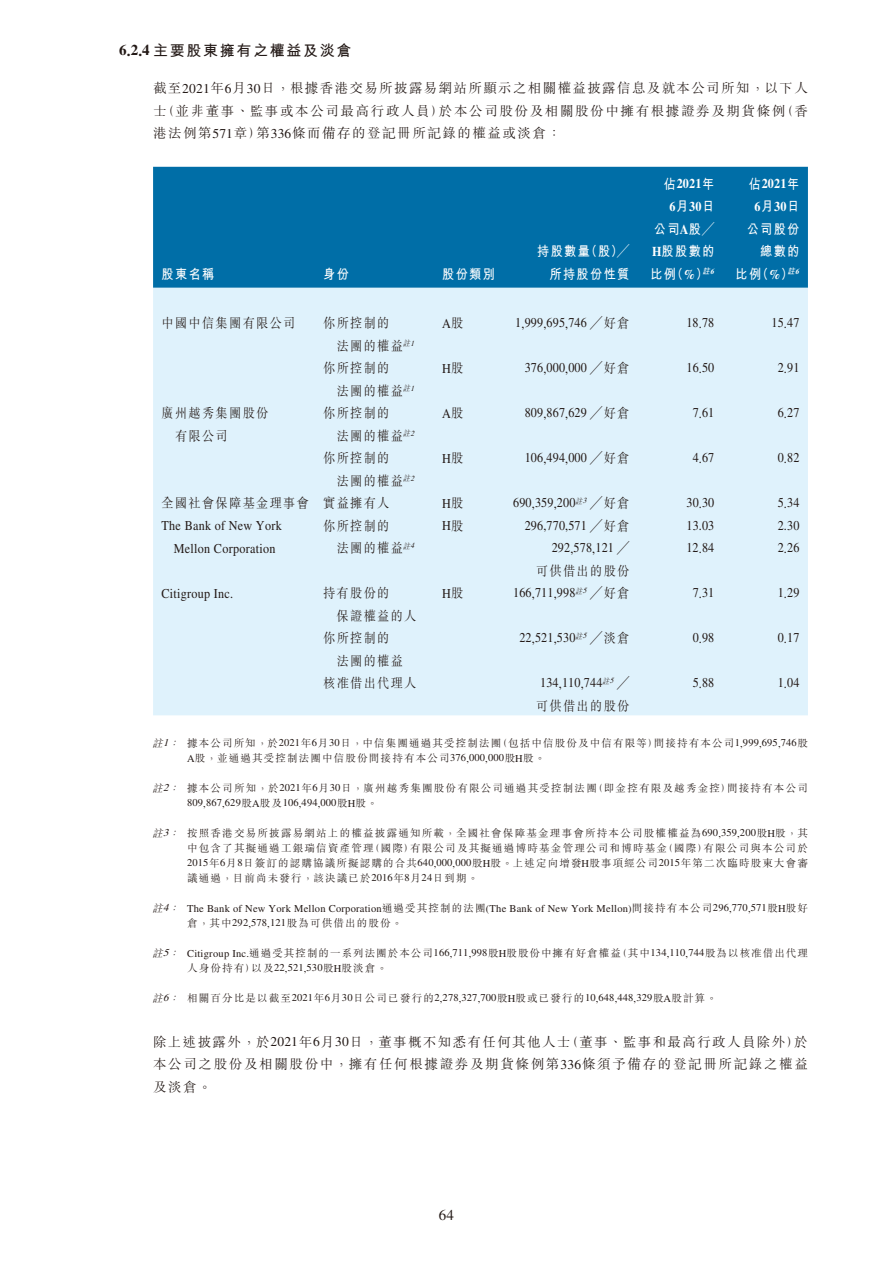
<style>
.page{position:relative;width:893px;height:1263px;background:#fff}
.page>*{position:absolute;margin:0;border:0;box-sizing:border-box;transform-origin:0 0}
.t1{font:700 15px "M Hei HK";letter-spacing:.11em;color:#231916}
.t2{font:15px "Times";color:#231916}
.t3{font:13.5px/22.5px "Times";letter-spacing:.015em;color:#231916;text-align:center;scale:.9 1}
.t4{font:300 13.5px/22.5px "M Sung HK";letter-spacing:.115em;color:#231916;text-align:justify}
.t5{font:300 13.5px/22.5px "M Sung HK";letter-spacing:.115em;color:#231916;scale:.9 1}
.t6{font:700 13.5px/22.5px "M Hei HK";letter-spacing:.115em;color:#fff;text-align:right;scale:.9 1}
.t7{font:700 13.5px/22.5px "Times";letter-spacing:.015em;color:#fff;text-align:center;scale:.9 1}
.t8{font:300 10.5px/15px "M Sung HK";letter-spacing:.11em;color:#231916}
.t9{font:10.5px "Times";letter-spacing:.02em;color:#231916}
.s1{font-family:"Times"}
.s2{font-family:"Times";font-weight:400}
.s3{font-family:"M Hei HK"}
.s4{font-family:"M Sung HK";font-weight:300}
.s5{font-style:italic}
.s6{font-family:"Times";font-weight:400;font-style:italic}
.s7{font-family:"M Sung HK";font-weight:300;font-style:italic}
</style>
<div class="page">
<div style="left:153px;top:167px;width:655px;height:121px;background:#006ea7"></div>
<div style="left:153px;top:288px;width:655px;height:427px;background:#dff2fc"></div>
<h1 class="t1" style="left:119px;top:40px;width:234px"><span class="s1">6.2.4</span>主要股東擁有之權益及淡倉</h1>
<p class="t4" style="left:153px;top:76px;width:656px">截至<span class="s2">2021</span>年<span class="s2">6</span>月<span class="s2">30</span>日，根據香港交易所披露易網站所顯示之相關權益披露信息及就本公司所知，以下人士（並非董事、監事或本公司最高行政人員）於本公司股份及相關股份中擁有根據證券及期貨條例（香港法例第<span class="s2">571</span>章）第<span class="s2">336</span>條而備存的登記冊所記錄的權益或淡倉：</p>
<p class="t6" style="left:162px;top:262px;width:60px">股東名稱</p>
<p class="t6" style="left:323px;top:262px;width:30px">身份</p>
<p class="t6" style="left:442px;top:262px;width:60px">股份類別</p>
<p class="t6" style="left:537px;top:239px;width:104px">持股數量（股）╱所持股份性質</p>
<p class="t7" style="left:664px;top:172px;width:58px"><span class="s3">佔</span>2021<span class="s3">年<br></span>6<span class="s3">月</span>30<span class="s3">日</span></p>
<p class="t6" style="left:650px;top:217px;width:74px;text-align:left">公司<span class="s1">A</span>股╱<br><span class="s1">H</span>股股數的比例（<span class="s1">%</span>）<sup>註</sup><sup>6</sup></p>
<p class="t7" style="left:749px;top:172px;width:58px"><span class="s3">佔</span>2021<span class="s3">年<br></span>6<span class="s3">月</span>30<span class="s3">日</span></p>
<p class="t6" style="left:735px;top:217px;width:74px">公司股份總數的<br>比例（<span class="s1">%</span>）<sup>註</sup><sup>6</sup></p>
<p class="t5" style="left:162px;top:311px;width:150px">中國中信集團有限公司</p>
<p class="t5" style="left:323px;top:311px;width:105px">你所控制的<br>　法團的權益<sup>註</sup><sup>1</sup></p>
<p class="t3" style="left:442px;top:312px;width:25px">A<span class="s4">股</span></p>
<p class="t3" style="left:515px;top:312px;width:128px">1,999,695,746 <span class="s4">╱好倉</span></p>
<p class="t3" style="left:686px;top:312px;width:33px">18.78</p>
<p class="t3" style="left:771px;top:312px;width:33px">15.47</p>
<p class="t5" style="left:323px;top:356px;width:105px">你所控制的<br>　法團的權益<sup>註</sup><sup>1</sup></p>
<p class="t3" style="left:442px;top:357px;width:25px">H<span class="s4">股</span></p>
<p class="t3" style="left:525px;top:357px;width:118px">376,000,000 <span class="s4">╱好倉</span></p>
<p class="t3" style="left:686px;top:357px;width:33px">16.50</p>
<p class="t3" style="left:778px;top:357px;width:26px">2.91</p>
<p class="t5" style="left:162px;top:401px;width:120px">廣州越秀集團股份　有限公司</p>
<p class="t5" style="left:323px;top:401px;width:105px">你所控制的<br>　法團的權益<sup>註</sup><sup>2</sup></p>
<p class="t3" style="left:442px;top:402px;width:25px">A<span class="s4">股</span></p>
<p class="t3" style="left:525px;top:402px;width:118px">809,867,629 <span class="s4">╱好倉</span></p>
<p class="t3" style="left:693px;top:402px;width:26px">7.61</p>
<p class="t3" style="left:778px;top:402px;width:26px">6.27</p>
<p class="t5" style="left:323px;top:446px;width:105px">你所控制的<br>　法團的權益<sup>註</sup><sup>2</sup></p>
<p class="t3" style="left:442px;top:447px;width:25px">H<span class="s4">股</span></p>
<p class="t3" style="left:525px;top:447px;width:118px">106,494,000 <span class="s4">╱好倉</span></p>
<p class="t3" style="left:693px;top:447px;width:26px">4.67</p>
<p class="t3" style="left:778px;top:447px;width:26px">0.82</p>
<p class="t5" style="left:162px;top:491px;width:255px">全國社會保障基金理事會 實益擁有人</p>
<p class="t3" style="left:442px;top:492px;width:25px">H<span class="s4">股</span></p>
<p class="t3" style="left:513px;top:492px;width:131px">690,359,200<sup>註</sup><sup>3</sup> <span class="s4">╱好倉</span></p>
<p class="t3" style="left:686px;top:492px;width:33px">30.30</p>
<p class="t3" style="left:778px;top:492px;width:26px">5.34</p>
<p class="t3" style="left:162px;top:514px;width:135px">The Bank of New York<br>Mellon Corporation</p>
<p class="t5" style="left:323px;top:514px;width:105px">你所控制的<br>　法團的權益<sup>註</sup><sup>4</sup></p>
<p class="t3" style="left:442px;top:514px;width:25px">H<span class="s4">股</span></p>
<p class="t3" style="left:525px;top:514px;width:118px">296,770,571 <span class="s4">╱好倉</span></p>
<p class="t3" style="left:686px;top:514px;width:33px">13.03</p>
<p class="t3" style="left:778px;top:514px;width:26px">2.30</p>
<p class="t3" style="left:552px;top:537px;width:88px">292,578,121 <span class="s4">╱</span></p>
<p class="t5" style="left:536px;top:559px;width:105px">可供借出的股份</p>
<p class="t3" style="left:686px;top:537px;width:33px">12.84</p>
<p class="t3" style="left:778px;top:537px;width:26px">2.26</p>
<p class="t3" style="left:162px;top:582px;width:81px">Citigroup Inc.</p>
<p class="t5" style="left:323px;top:581px;width:105px">持有股份的<br>　保證權益的人</p>
<p class="t3" style="left:442px;top:582px;width:25px">H<span class="s4">股</span></p>
<p class="t3" style="left:513px;top:582px;width:131px">166,711,998<sup>註</sup><sup>5</sup> <span class="s4">╱好倉</span></p>
<p class="t3" style="left:693px;top:582px;width:26px">7.31</p>
<p class="t3" style="left:778px;top:582px;width:26px">1.29</p>
<p class="t5" style="left:323px;top:626px;width:90px">你所控制的　法團的權益</p>
<p class="t3" style="left:519px;top:627px;width:124px">22,521,530<sup>註</sup><sup>5</sup> <span class="s4">╱淡倉</span></p>
<p class="t3" style="left:693px;top:627px;width:26px">0.98</p>
<p class="t3" style="left:778px;top:627px;width:26px">0.17</p>
<p class="t5" style="left:323px;top:671px;width:105px">核准借出代理人</p>
<p class="t3" style="left:540px;top:672px;width:101px">134,110,744<sup>註</sup><sup>5</sup> <span class="s4">╱</span></p>
<p class="t5" style="left:536px;top:694px;width:105px">可供借出的股份</p>
<p class="t3" style="left:693px;top:672px;width:26px">5.88</p>
<p class="t3" style="left:778px;top:672px;width:26px">1.04</p>
<p class="t8" style="left:187px;top:735px;width:622px;text-indent:-35px"><span class="s5">註</span><span class="s6">1</span><span class="s5">：</span>據本公司所知，於<span class="s2">2021</span>年<span class="s2">6</span>月<span class="s2">30</span>日，中信集團通過其受控制法團（包括中信股份及中信有限等）間接持有本公司<span class="s2">1,999,695,746</span>股<br><span class="s2">A</span>股，並通過其受控制法團中信股份間接持有本公司<span class="s2">376,000,000</span>股<span class="s2">H</span>股。</p>
<p class="t8" style="left:152px;top:780px;width:657px"><span class="s5">註</span><span class="s6">2</span><span class="s5">：</span>據本公司所知，於<span class="s2">2021</span>年<span class="s2">6</span>月<span class="s2">30</span>日，廣州越秀集團股份有限公司通過其受控制法團（即金控有限及越秀金控）間接持有本公司</p>
<p class="t9" style="left:187px;top:797px;width:192px">809,867,629<span class="s4">股</span>A<span class="s4">股及</span>106,494,000<span class="s4">股</span>H<span class="s4">股。</span></p>
<p class="t8" style="left:187px;top:825px;width:622px;text-align:justify;text-indent:-35px"><span class="s5">註</span><span class="s6">3</span><span class="s5">：</span>按照香港交易所披露易網站上的權益披露通知所載，全國社會保障基金理事會所持本公司股權權益為<span class="s2">690,359,200</span>股<span class="s2">H</span>股，其中包含了其擬通過工銀瑞信資產管理（國際）有限公司及其擬通過博時基金管理公司和博時基金（國際）有限公司與本公司於<span class="s2">2015</span>年<span class="s2">6</span>月<span class="s2">8</span>日簽訂的認購協議所擬認購的合共<span class="s2">640,000,000</span>股<span class="s2">H</span>股。上述定向增發<span class="s2">H</span>股事項經公司<span class="s2">2015</span>年第二次臨時股東大會審議通過，目前尚未發行，該決議已於<span class="s2">2016</span>年<span class="s2">8</span>月<span class="s2">24</span>日到期。</p>
<p class="t9" style="left:152px;top:902px;width:657px"><span class="s7">註</span><span class="s5">4</span><span class="s7">：</span> The Bank of New York Mellon Corporation<span class="s4">通過受其控制的法團</span>(The Bank of New York Mellon)<span class="s4">間接持有本公司</span>296,770,571<span class="s4">股</span>H<span class="s4">股好</span></p>
<p class="t8" style="left:187px;top:915px;width:217px">倉，其中<span class="s2">292,578,121</span>股為可供借出的股份。</p>
<p class="t8" style="left:187px;top:945px;width:622px;text-indent:-35px"><span class="s5">註</span><span class="s6">5</span><span class="s5">：</span> <span class="s2">Citigroup Inc.</span>通過受其控制的一系列法團於本公司<span class="s2">166,711,998</span>股<span class="s2">H</span>股股份中擁有好倉權益（其中<span class="s2">134,110,744</span>股為以核准借出代理人身份持有）以及<span class="s2">22,521,530</span>股<span class="s2">H</span>股淡倉。</p>
<p class="t9" style="left:152px;top:992px;width:566px"><span class="s7">註</span><span class="s5">6</span><span class="s7">：</span><span class="s4">相關百分比是以截至</span>2021<span class="s4">年</span>6<span class="s4">月</span>30<span class="s4">日公司已發行的</span>2,278,327,700<span class="s4">股</span>H<span class="s4">股或已發行的</span>10,648,448,329<span class="s4">股</span>A<span class="s4">股計算。</span></p>
<p class="t4" style="left:153px;top:1030px;width:656px">除上述披露外，於<span class="s2">2021</span>年<span class="s2">6</span>月<span class="s2">30</span>日，董事概不知悉有任何其他人士（董事、監事和最高行政人員除外）於本公司之股份及相關股份中，擁有任何根據證券及期貨條例第<span class="s2">336</span>條須予備存的登記冊所記錄之權益及淡倉。</p>
<h1 class="t2" style="left:439px;top:1207px;width:16px">64</h1>
</div>
